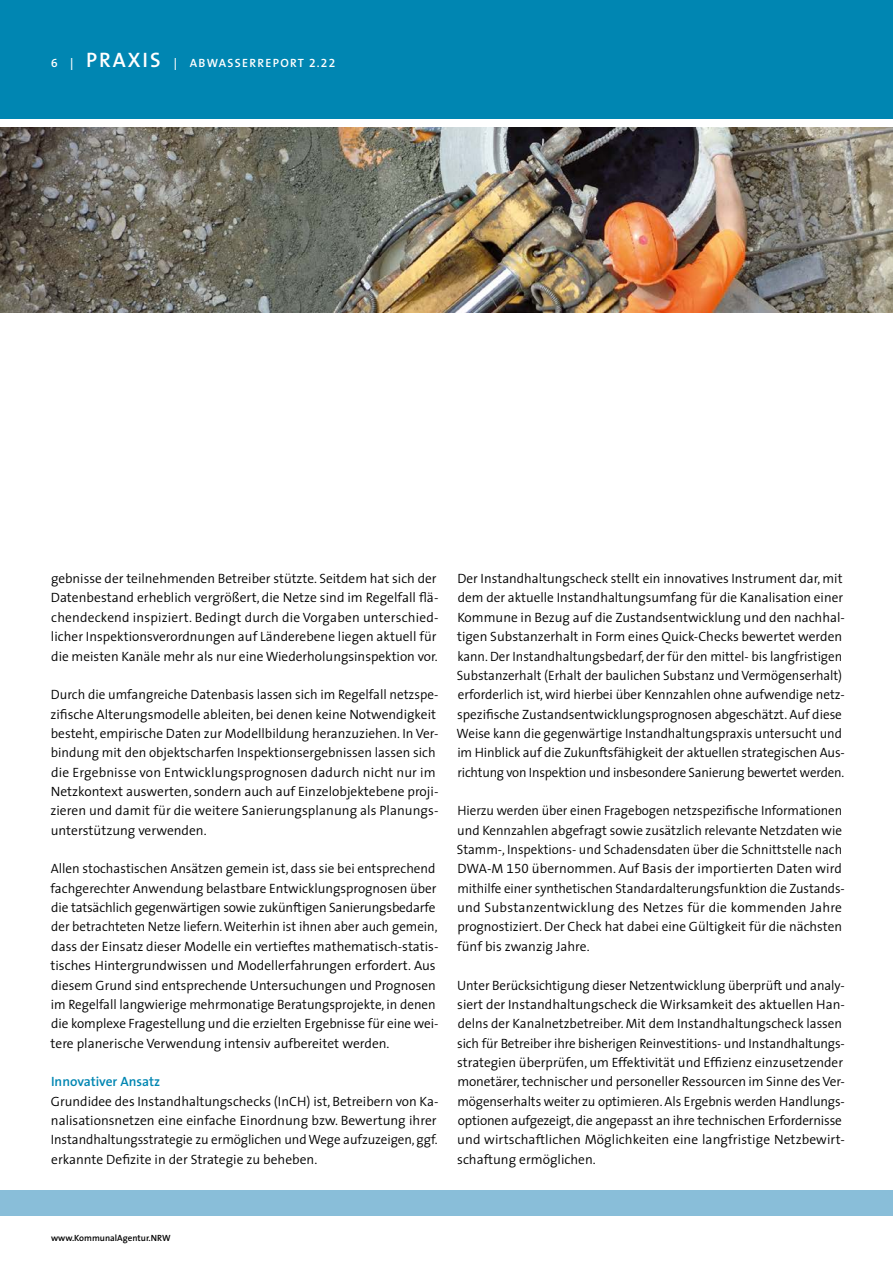
<style>
.page{position:relative;width:893px;height:1263px;background:#fff}
.page>*{position:absolute;margin:0;border:0;box-sizing:border-box;transform-origin:0 0}
.t1{font:300 13.5px/19.4px "The Sans";color:#000}
.t2{font:300 13.5px/19.4px "The Sans";color:#000;text-align:justify;scale:.96 1}
.t3{font:600 13.5px "The Sans";color:#0086b2}
.t4{font:600 12px "The Sans";letter-spacing:.105em;color:#fff}
.t5{font:600 9px "The Sans";color:#000}
.s1{font-family:"The Sans Semi Bold Expert";font-weight:400}
.s2{font-size:21px}
.s3{font-family:"The Sans Semi Light Expert";font-weight:400}
</style>
<div class="page">
<div style="left:0;top:0;width:893px;height:119px;background:#0086b2"></div>
<div style="left:0;top:1191px;width:893px;height:25px;background:#89bed9"></div>
<hr style="left:892px;top:1125px;width:1px;height:39px;background:#b1d2e5">
<img style="left:0;top:128px;width:893px;height:184px">
<p class="t4" style="left:51px;top:53px;width:286px"><span class="s1">6</span> | <span class="s2">PRAXIS</span> | ABWASSERREPORT <span class="s1">2.22</span></p>
<p class="t1" style="left:51px;top:568px;width:389px">gebnisse der teilnehmenden Betreiber stützte. Seitdem hat sich der Datenbestand erheblich vergrößert, die Netze sind im Regelfall flä&shy;chendeckend inspiziert. Bedingt durch die Vorgaben unterschied&shy;licher Inspektionsverordnungen auf Länderebene liegen aktuell für die meisten Kanäle mehr als nur eine Wiederholungsinspektion vor.</p>
<p class="t1" style="left:50px;top:684px;width:390px">Durch die umfangreiche Datenbasis lassen sich im Regelfall netzspe&shy;zifische Alterungsmodelle ableiten, bei denen keine Notwendigkeit besteht, empirische Daten zur Modellbildung heranzuziehen. In Ver&shy;bindung mit den objektscharfen Inspektionsergebnissen lassen sich die Ergebnisse von Entwicklungsprognosen dadurch nicht nur im Netzkontext auswerten, sondern auch auf Einzelobjektebene proji&shy;zieren und damit für die weitere Sanierungsplanung als Planungs&shy;unterstützung verwenden.</p>
<p class="t1" style="left:51px;top:859px;width:389px">Allen stochastischen Ansätzen gemein ist, dass sie bei entsprechend fachgerechter Anwendung belastbare Entwicklungsprognosen über die tatsächlich gegenwärtigen sowie zukünftigen Sanierungsbedarfe der betrachteten Netze liefern. Weiterhin ist ihnen aber auch gemein, dass der Einsatz dieser Modelle ein vertieftes mathematisch-statis&shy;tisches Hintergrundwissen und Modellerfahrungen erfordert. Aus diesem Grund sind entsprechende Untersuchungen und Prognosen im Regelfall langwierige mehrmonatige Beratungsprojekte, in denen die komplexe Fragestellung und die erzielten Ergebnisse für eine wei&shy;tere planerische Verwendung intensiv aufbereitet werden.</p>
<p class="t3" style="left:51px;top:1070px;width:111px">Innovativer Ansatz</p>
<p class="t1" style="left:51px;top:1091px;width:389px">Grundidee des Instandhaltungschecks (InCH) ist, Betreibern von Ka&shy;nalisationsnetzen eine einfache Einordnung bzw. Bewertung ihrer Instandhaltungsstrategie zu ermöglichen und Wege aufzuzeigen, ggf. erkannte Defizite in der Strategie zu beheben.</p>
<p class="t1" style="left:457px;top:568px;width:390px">Der Instandhaltungscheck stellt ein innovatives Instrument dar, mit dem der aktuelle Instandhaltungsumfang für die Kanalisation einer Kommune in Bezug auf die Zustandsentwicklung und den nachhal&shy;tigen Substanzerhalt in Form eines Quick-Checks bewertet werden kann. Der Instandhaltungsbedarf, der für den mittel- bis langfristigen Substanzerhalt (Erhalt der baulichen Substanz und Vermögenserhalt) erforderlich ist, wird hierbei über Kennzahlen ohne aufwendige netz&shy;spezifische Zustandsentwicklungsprognosen abgeschätzt. Auf diese Weise kann die gegenwärtige Instandhaltungspraxis untersucht und im Hinblick auf die Zukunftsfähigkeit der aktuellen strategischen Aus&shy;richtung von Inspektion und insbesondere Sanierung bewertet werden.</p>
<p class="t2" style="left:457px;top:801px;width:404px">Hierzu werden über einen Fragebogen netzspezifische Informationen und Kennzahlen abgefragt sowie zusätzlich relevante Netzdaten wie Stamm-, Inspektions- und Schadensdaten über die Schnittstelle nach DWA-M <span class="s3">150</span> übernommen. Auf Basis der importierten Daten wird mithilfe einer synthetischen Standardalterungsfunktion die Zustands&shy;und Substanzentwicklung des Netzes für die kommenden Jahre prognostiziert. Der Check hat dabei eine Gültigkeit für die nächsten fünf bis zwanzig Jahre.</p>
<p class="t1" style="left:457px;top:975px;width:389px">Unter Berücksichtigung dieser Netzentwicklung überprüft und analy&shy;siert der Instandhaltungscheck die Wirksamkeit des aktuellen Han&shy;delns der Kanalnetzbetreiber. Mit dem Instandhaltungscheck lassen sich für Betreiber ihre bisherigen Reinvestitions- und Instandhaltungs&shy;strategien überprüfen, um Effektivität und Effizienz einzusetzender monetärer, technischer und personeller Ressourcen im Sinne des Ver&shy;mögenserhalts weiter zu optimieren. Als Ergebnis werden Handlungs&shy;optionen aufgezeigt, die angepasst an ihre technischen Erfordernisse und wirtschaftlichen Möglichkeiten eine langfristige Netzbewirt&shy;schaftung ermöglichen.</p>
<p class="t5" style="left:51px;top:1230px;width:121px">www.KommunalAgentur.NRW</p>
</div>
